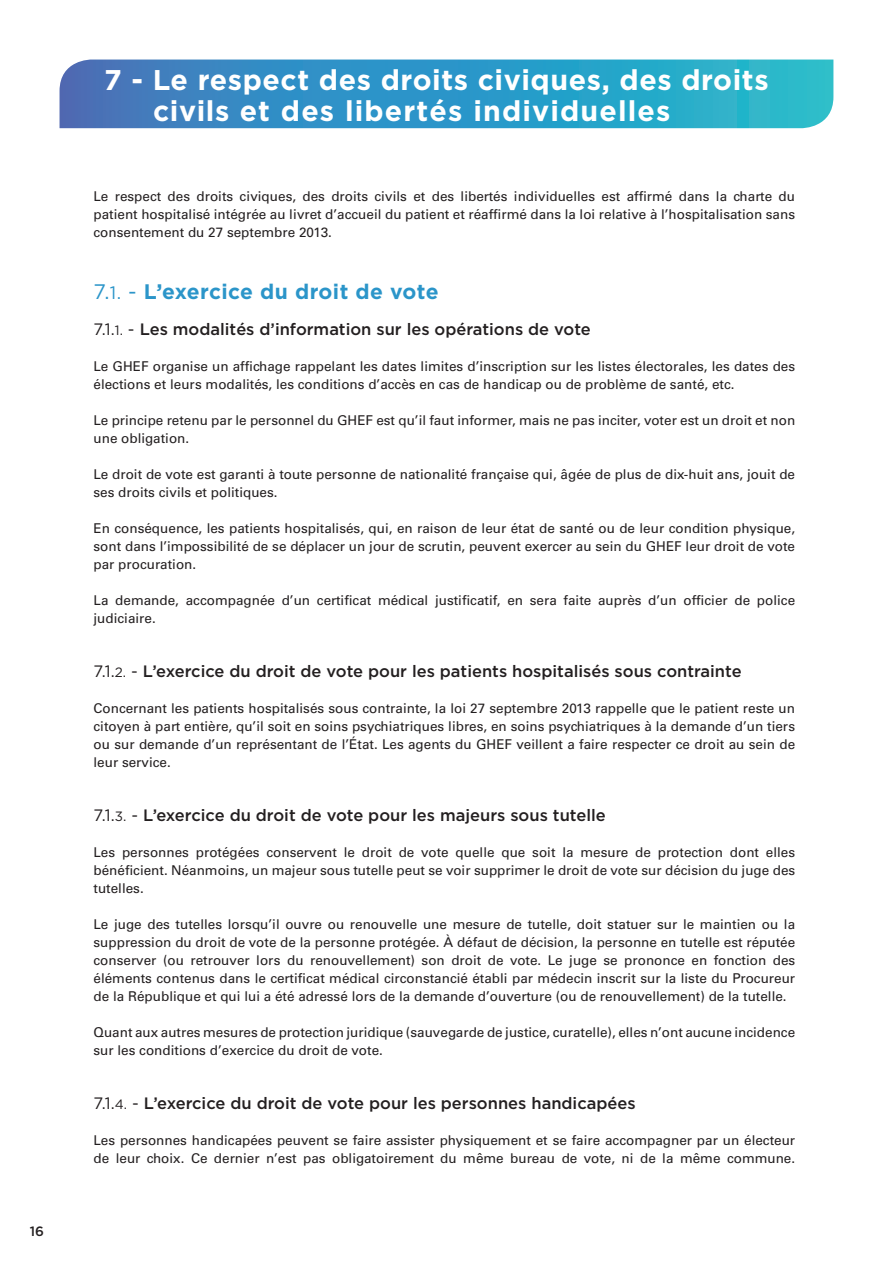
<style>
.page{position:relative;width:893px;height:1263px;background:#fff}
.page>*{position:absolute;margin:0;border:0;box-sizing:border-box;transform-origin:0 0}
.t1{font:700 28.5px/31.5px "Gotham";letter-spacing:.02em;color:#fff}
.t2{font:700 21px "Gotham";letter-spacing:.02em;color:#2b95c9}
.t3{font:500 16.5px "Gotham";color:#231f20}
.t4{font:13.5px/18px "Univers";color:#231f20}
.t5{font:500 13.5px "Gotham";color:#231f20}
.s1{font-weight:400}
.s2{font-weight:400;font-size:18px}
.s3{font-weight:400;font-size:13.5px}
</style>
<div class="page">
<svg style="left:60px;top:60px;width:773px;height:68px;background:#3198c6"></svg>
<p class="t5" style="left:30px;top:1223px;width:16px">16</p>
<h1 class="t1" style="left:153px;top:63px;width:617px;text-indent:-49px">7 - Le respect des droits civiques, des droits civils et des libertés individuelles</h1>
<p class="t4" style="left:94px;top:188px;width:703px;text-align:justify">Le respect des droits civiques, des droits civils et des libertés individuelles est affirmé dans la charte du patient hospitalisé intégrée au livret d’accueil du patient et réaffirmé dans la loi relative à l’hospitalisation sans consentement du 27 septembre 2013.</p>
<h2 class="t2" style="left:94px;top:279px;width:347px"><span class="s1">7.</span><span class="s2">1.</span> <span class="s1">-</span> L’exercice du droit de vote</h2>
<p class="t3" style="left:94px;top:319px;width:499px"><span class="s1">7.1.</span><span class="s3">1.</span> <span class="s1">-</span> Les modalités d’information sur les opérations de vote</p>
<p class="t4" style="left:94px;top:357px;width:703px">Le GHEF organise un affichage rappelant les dates limites d’inscription sur les listes électorales, les dates des élections et leurs modalités, les conditions d’accès en cas de handicap ou de problème de santé, etc.</p>
<p class="t4" style="left:94px;top:411px;width:703px">Le principe retenu par le personnel du GHEF est qu’il faut informer, mais ne pas inciter, voter est un droit et non une obligation.</p>
<p class="t4" style="left:94px;top:465px;width:703px">Le droit de vote est garanti à toute personne de nationalité française qui, âgée de plus de dix-huit ans, jouit de ses droits civils et politiques.</p>
<p class="t4" style="left:94px;top:519px;width:703px;text-align:justify">En conséquence, les patients hospitalisés, qui, en raison de leur état de santé ou de leur condition physique, sont dans l’impossibilité de se déplacer un jour de scrutin, peuvent exercer au sein du GHEF leur droit de vote par procuration.</p>
<p class="t4" style="left:94px;top:591px;width:703px">La demande, accompagnée d’un certificat médical justificatif, en sera faite auprès d’un officier de police judiciaire.</p>
<p class="t3" style="left:94px;top:661px;width:650px"><span class="s1">7.1.</span><span class="s3">2.</span> <span class="s1">-</span> L’exercice du droit de vote pour les patients hospitalisés sous contrainte</p>
<p class="t4" style="left:94px;top:699px;width:703px;text-align:justify">Concernant les patients hospitalisés sous contrainte, la loi 27 septembre 2013 rappelle que le patient reste un citoyen à part entière, qu’il soit en soins psychiatriques libres, en soins psychiatriques à la demande d’un tiers ou sur demande d’un représentant de l’État. Les agents du GHEF veillent a faire respecter ce droit au sein de leur service.</p>
<p class="t3" style="left:94px;top:805px;width:514px"><span class="s1">7.1.</span><span class="s3">3.</span> <span class="s1">-</span> L’exercice du droit de vote pour les majeurs sous tutelle</p>
<p class="t4" style="left:94px;top:843px;width:703px;text-align:justify">Les personnes protégées conservent le droit de vote quelle que soit la mesure de protection dont elles bénéficient. Néanmoins, un majeur sous tutelle peut se voir supprimer le droit de vote sur décision du juge des tutelles.</p>
<p class="t4" style="left:94px;top:915px;width:703px;text-align:justify">Le juge des tutelles lorsqu’il ouvre ou renouvelle une mesure de tutelle, doit statuer sur le maintien ou la suppression du droit de vote de la personne protégée. À défaut de décision, la personne en tutelle est réputée conserver (ou retrouver lors du renouvellement) son droit de vote. Le juge se prononce en fonction des éléments contenus dans le certificat médical circonstancié établi par médecin inscrit sur la liste du Procureur de la République et qui lui a été adressé lors de la demande d’ouverture (ou de renouvellement) de la tutelle.</p>
<p class="t4" style="left:94px;top:1023px;width:703px">Quant aux autres mesures de protection juridique (sauvegarde de justice, curatelle), elles n’ont aucune incidence sur les conditions d’exercice du droit de vote.</p>
<p class="t3" style="left:94px;top:1093px;width:544px"><span class="s1">7.1.</span><span class="s3">4.</span> <span class="s1">-</span> L’exercice du droit de vote pour les personnes handicapées</p>
<p class="t4" style="left:94px;top:1131px;width:703px">Les personnes handicapées peuvent se faire assister physiquement et se faire accompagner par un électeur de leur choix. Ce dernier n’est pas obligatoirement du même bureau de vote, ni de la même commune.</p>
</div>
